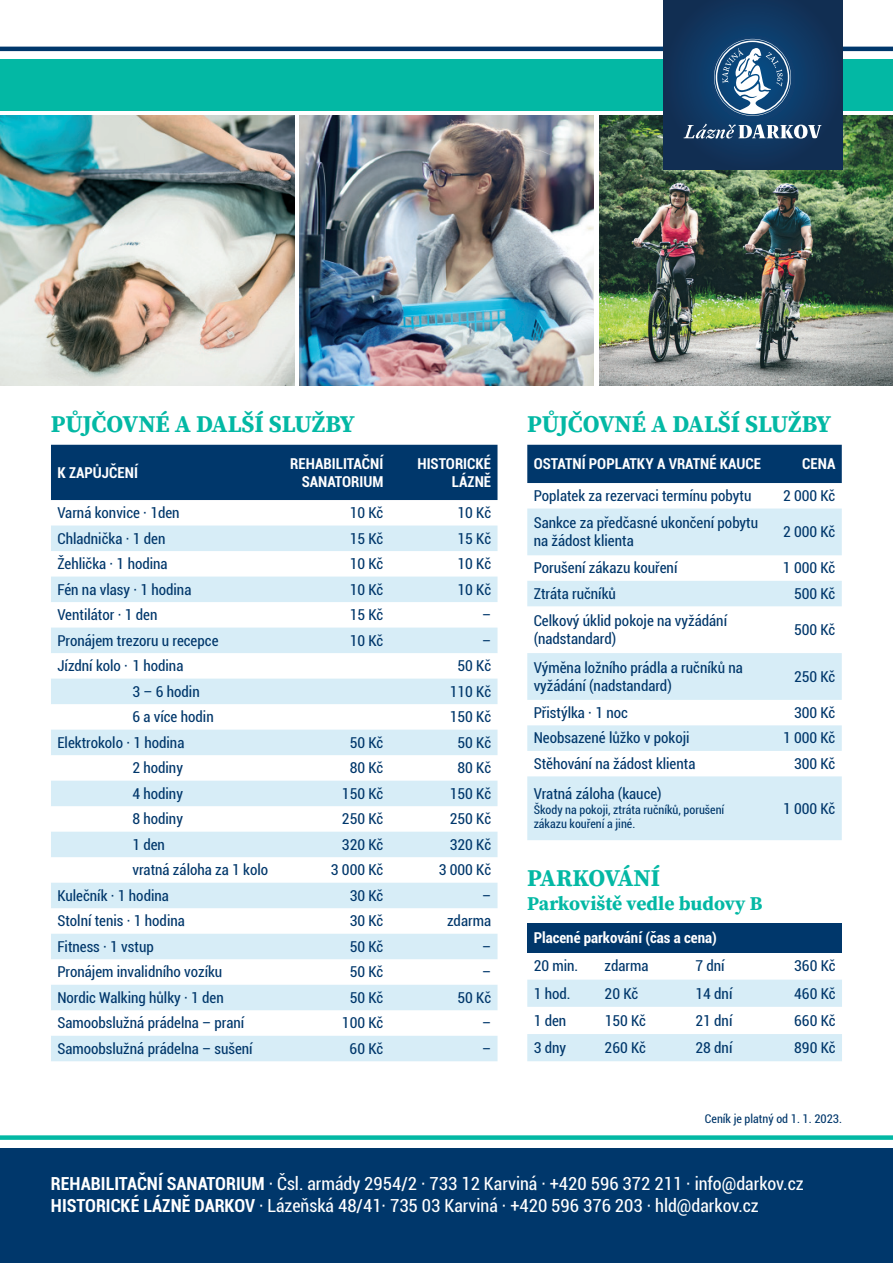
<style>
.page{position:relative;width:893px;height:1263px;background:#fff}
.page>*{position:absolute;margin:0;border:0;box-sizing:border-box;transform-origin:0 0}
.t1{font:700 24px "Source Serif Pro";letter-spacing:-.01em;color:#03b8a4}
.t2{font:700 19.5px "Source Serif Pro";color:#03b8a4}
.t3{font:condensed 18px/21.6px "Roboto";color:#fff}
.t4{font:condensed 15px/18px "Roboto";color:#00376b}
.t5{font:700 condensed 15px/18px "Roboto";color:#fff;text-align:right}
.t6{font:condensed 12px/14.4px "Roboto";color:#00376b}
.s1{font-weight:700}
</style>
<div class="page">
<hr style="left:0;top:47px;width:893px;height:4px;background:#00376b">
<div style="left:0;top:60px;width:893px;height:51px;background:#03b8a4"></div>
<div style="left:0;top:1135px;width:893px;height:5px;background:#03b8a4"></div>
<div style="left:0;top:1148px;width:893px;height:115px;background:#00376b"></div>
<img style="left:0;top:116px;width:294px;height:269px">
<img style="left:599px;top:116px;width:294px;height:269px">
<img style="left:299px;top:116px;width:295px;height:269px">
<svg style="left:663px;top:0;width:179px;height:169px;background:#10335b"></svg>
<svg style="left:684px;top:124px;width:137px;height:15px"></svg>
<svg style="left:714px;top:39px;width:77px;height:77px;background:#4d769b"></svg>
<div style="left:51px;top:445px;width:446px;height:55px;background:#00376b"></div>
<svg style="left:51px;top:526px;width:446px;height:535px;fill:#d7edf7"></svg>
<div style="left:527px;top:445px;width:315px;height:38px;background:#00376b"></div>
<svg style="left:527px;top:509px;width:315px;height:331px;fill:#d7edf7"></svg>
<div style="left:527px;top:923px;width:315px;height:29px;background:#00376b"></div>
<svg style="left:527px;top:980px;width:315px;height:81px"></svg>
<h1 class="t1" style="left:51px;top:410px;width:305px">PŮJČOVNÉ A DALŠÍ SLUŽBY</h1>
<p class="t5" style="left:57px;top:464px;width:82px">K ZAPŮJČENÍ</p>
<p class="t5" style="left:290px;top:455px;width:95px">REHABILITAČNÍ<br>SANATORIUM</p>
<p class="t5" style="left:417px;top:455px;width:75px">HISTORICKÉ<br>LÁZNĚ</p>
<p class="t4" style="left:57px;top:504px;width:124px">Varná konvice · 1den</p>
<p class="t4" style="left:350px;top:504px;width:35px">10 Kč</p>
<p class="t4" style="left:457px;top:504px;width:35px">10 Kč</p>
<p class="t4" style="left:57px;top:530px;width:110px">Chladnička · 1 den</p>
<p class="t4" style="left:350px;top:530px;width:35px">15 Kč</p>
<p class="t4" style="left:457px;top:530px;width:35px">15 Kč</p>
<p class="t4" style="left:57px;top:555px;width:112px">Žehlička · 1 hodina</p>
<p class="t4" style="left:350px;top:555px;width:35px">10 Kč</p>
<p class="t4" style="left:457px;top:555px;width:35px">10 Kč</p>
<p class="t4" style="left:57px;top:581px;width:136px">Fén na vlasy · 1 hodina</p>
<p class="t4" style="left:350px;top:581px;width:35px">10 Kč</p>
<p class="t4" style="left:457px;top:581px;width:35px">10 Kč</p>
<p class="t4" style="left:57px;top:606px;width:101px">Ventilátor · 1 den</p>
<p class="t4" style="left:350px;top:606px;width:35px">15 Kč</p>
<p class="t4" style="left:482px;top:606px;width:11px">–</p>
<p class="t4" style="left:57px;top:632px;width:163px">Pronájem trezoru u recepce</p>
<p class="t4" style="left:350px;top:632px;width:35px">10 Kč</p>
<p class="t4" style="left:482px;top:632px;width:11px">–</p>
<p class="t4" style="left:57px;top:657px;width:128px">Jízdní kolo · 1 hodina</p>
<p class="t4" style="left:457px;top:657px;width:35px">50 Kč</p>
<p class="t4" style="left:132px;top:683px;width:69px">3 – 6 hodin</p>
<p class="t4" style="left:450px;top:683px;width:43px">110 Kč</p>
<p class="t4" style="left:132px;top:708px;width:83px">6 a více hodin</p>
<p class="t4" style="left:450px;top:708px;width:43px">150 Kč</p>
<p class="t4" style="left:57px;top:734px;width:129px">Elektrokolo · 1 hodina</p>
<p class="t4" style="left:350px;top:734px;width:35px">50 Kč</p>
<p class="t4" style="left:457px;top:734px;width:35px">50 Kč</p>
<p class="t4" style="left:132px;top:759px;width:52px">2 hodiny</p>
<p class="t4" style="left:350px;top:759px;width:35px">80 Kč</p>
<p class="t4" style="left:457px;top:759px;width:35px">80 Kč</p>
<p class="t4" style="left:132px;top:785px;width:52px">4 hodiny</p>
<p class="t4" style="left:342px;top:785px;width:43px">150 Kč</p>
<p class="t4" style="left:450px;top:785px;width:43px">150 Kč</p>
<p class="t4" style="left:132px;top:810px;width:52px">8 hodiny</p>
<p class="t4" style="left:342px;top:810px;width:43px">250 Kč</p>
<p class="t4" style="left:450px;top:810px;width:43px">250 Kč</p>
<p class="t4" style="left:132px;top:836px;width:34px">1 den</p>
<p class="t4" style="left:342px;top:836px;width:43px">320 Kč</p>
<p class="t4" style="left:450px;top:836px;width:43px">320 Kč</p>
<p class="t4" style="left:132px;top:861px;width:137px">vratná záloha za 1 kolo</p>
<p class="t4" style="left:331px;top:861px;width:54px">3 000 Kč</p>
<p class="t4" style="left:439px;top:861px;width:54px">3 000 Kč</p>
<p class="t4" style="left:57px;top:887px;width:113px">Kulečník · 1 hodina</p>
<p class="t4" style="left:350px;top:887px;width:35px">30 Kč</p>
<p class="t4" style="left:482px;top:887px;width:11px">–</p>
<p class="t4" style="left:57px;top:912px;width:129px">Stolní tenis · 1 hodina</p>
<p class="t4" style="left:350px;top:912px;width:35px">30 Kč</p>
<p class="t4" style="left:447px;top:912px;width:45px">zdarma</p>
<p class="t4" style="left:57px;top:938px;width:98px">Fitness · 1 vstup</p>
<p class="t4" style="left:350px;top:938px;width:35px">50 Kč</p>
<p class="t4" style="left:482px;top:938px;width:11px">–</p>
<p class="t4" style="left:57px;top:963px;width:166px">Pronájem invalidního vozíku</p>
<p class="t4" style="left:350px;top:963px;width:35px">50 Kč</p>
<p class="t4" style="left:482px;top:963px;width:11px">–</p>
<p class="t4" style="left:57px;top:989px;width:168px">Nordic Walking hůlky · 1 den</p>
<p class="t4" style="left:350px;top:989px;width:35px">50 Kč</p>
<p class="t4" style="left:457px;top:989px;width:35px">50 Kč</p>
<p class="t4" style="left:57px;top:1014px;width:188px">Samoobslužná prádelna – praní</p>
<p class="t4" style="left:342px;top:1014px;width:43px">100 Kč</p>
<p class="t4" style="left:482px;top:1014px;width:11px">–</p>
<p class="t4" style="left:57px;top:1040px;width:197px">Samoobslužná prádelna – sušení</p>
<p class="t4" style="left:350px;top:1040px;width:35px">60 Kč</p>
<p class="t4" style="left:482px;top:1040px;width:11px">–</p>
<h1 class="t1" style="left:527px;top:410px;width:305px">PŮJČOVNÉ A DALŠÍ SLUŽBY</h1>
<p class="t5" style="left:534px;top:455px;width:229px">OSTATNÍ POPLATKY A VRATNÉ KAUCE</p>
<p class="t5" style="left:802px;top:455px;width:35px">CENA</p>
<p class="t4" style="left:534px;top:487px;width:219px">Poplatek za rezervaci termínu pobytu</p>
<p class="t4" style="left:783px;top:487px;width:54px">2 000 Kč</p>
<p class="t4" style="left:534px;top:514px;width:226px">Sankce za předčasné ukončení pobytu na žádost klienta</p>
<p class="t4" style="left:783px;top:523px;width:54px">2 000 Kč</p>
<p class="t4" style="left:534px;top:559px;width:145px">Porušení zákazu kouření</p>
<p class="t4" style="left:783px;top:559px;width:54px">1 000 Kč</p>
<p class="t4" style="left:534px;top:585px;width:84px">Ztráta ručníků</p>
<p class="t4" style="left:794px;top:585px;width:43px">500 Kč</p>
<p class="t4" style="left:534px;top:612px;width:195px">Celkový úklid pokoje na vyžádání (nadstandard)</p>
<p class="t4" style="left:794px;top:621px;width:43px">500 Kč</p>
<p class="t4" style="left:534px;top:659px;width:211px">Výměna ložního prádla a ručníků na vyžádání (nadstandard)</p>
<p class="t4" style="left:794px;top:668px;width:43px">250 Kč</p>
<p class="t4" style="left:534px;top:704px;width:96px">Přistýlka · 1 noc</p>
<p class="t4" style="left:794px;top:704px;width:43px">300 Kč</p>
<p class="t4" style="left:534px;top:729px;width:157px">Neobsazené lůžko v pokoji</p>
<p class="t4" style="left:783px;top:729px;width:54px">1 000 Kč</p>
<p class="t4" style="left:534px;top:755px;width:163px">Stěhování na žádost klienta</p>
<p class="t4" style="left:794px;top:755px;width:43px">300 Kč</p>
<p class="t4" style="left:534px;top:785px;width:130px">Vratná záloha (kauce)</p>
<p class="t6" style="left:534px;top:802px;width:192px">Škody na pokoji, ztráta ručníků, porušení zákazu kouření a jiné.</p>
<p class="t4" style="left:783px;top:800px;width:54px">1 000 Kč</p>
<h1 class="t1" style="left:527px;top:864px;width:134px">PARKOVÁNÍ</h1>
<h2 class="t2" style="left:527px;top:892px;width:237px">Parkoviště vedle budovy B</h2>
<p class="t5" style="left:534px;top:929px;width:185px">Placené parkování (čas a cena)</p>
<p class="t4" style="left:534px;top:957px;width:46px">20 min.</p>
<p class="t4" style="left:605px;top:957px;width:45px">zdarma</p>
<p class="t4" style="left:695px;top:957px;width:31px">7 dní</p>
<p class="t4" style="left:794px;top:957px;width:43px">360 Kč</p>
<p class="t4" style="left:534px;top:984px;width:38px">1 hod.</p>
<p class="t4" style="left:605px;top:984px;width:35px">20 Kč</p>
<p class="t4" style="left:695px;top:984px;width:38px">14 dní</p>
<p class="t4" style="left:794px;top:984px;width:43px">460 Kč</p>
<p class="t4" style="left:534px;top:1012px;width:34px">1 den</p>
<p class="t4" style="left:605px;top:1012px;width:43px">150 Kč</p>
<p class="t4" style="left:695px;top:1012px;width:38px">21 dní</p>
<p class="t4" style="left:794px;top:1012px;width:43px">660 Kč</p>
<p class="t4" style="left:534px;top:1039px;width:34px">3 dny</p>
<p class="t4" style="left:605px;top:1039px;width:43px">260 Kč</p>
<p class="t4" style="left:695px;top:1039px;width:38px">28 dní</p>
<p class="t4" style="left:794px;top:1039px;width:43px">890 Kč</p>
<p class="t6" style="left:705px;top:1111px;width:139px">Ceník je platný od 1. 1. 2023.</p>
<p class="t3" style="left:51px;top:1173px;width:754px"><span class="s1">REHABILITAČNÍ SANATORIUM</span> · Čsl. armády 2954/2 · 733 12 Karviná · +420 596 372 211 · info@darkov.cz<br><span class="s1">HISTORICKÉ LÁZNĚ DARKOV</span> · Lázeňská 48/41· 735 03 Karviná · +420 596 376 203 · hld@darkov.cz</p>
</div>
